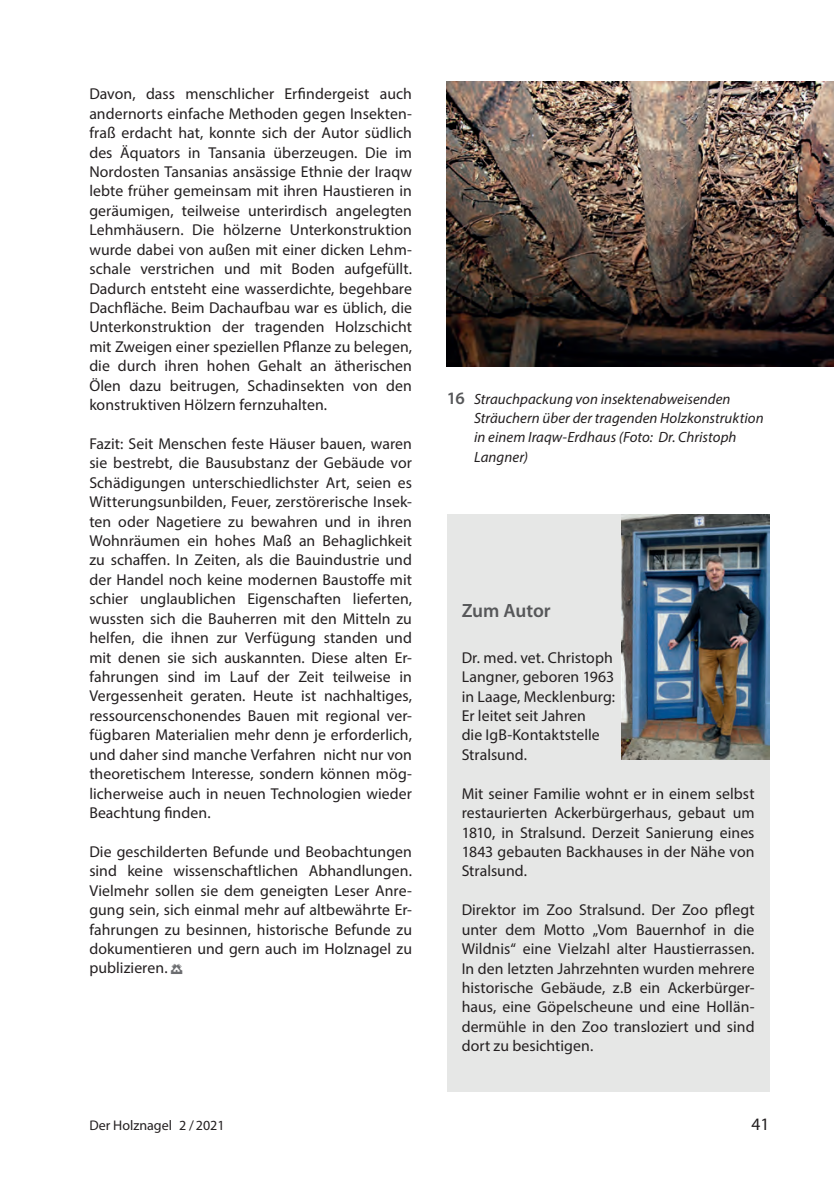
<style>
.page{position:relative;width:834px;height:1181px;background:#fff}
.page>*{position:absolute;margin:0;border:0;box-sizing:border-box;transform-origin:0 0}
.t1{font:600 19.25px "Myriad Pro";letter-spacing:-.005em;color:#57585a}
.t2{font:17.5px "Myriad Pro";color:#231f20}
.t3{font:15.75px/19.4px "Myriad Pro";letter-spacing:.005em;color:#231f20;text-align:justify}
.t4{font:italic 14.88px/19.2px "Myriad Pro";letter-spacing:.005em;color:#231f20}
.t5{font:14px "Myriad Pro";color:#231f20}
.s1{font-family:"IGB Font";font-size:12.78px;color:#6c6d70}
.s2{font-weight:600;font-style:normal;font-size:17.5px;color:#57585a}
</style>
<div class="page">
<img style="left:446px;top:82px;width:387px;height:284px">
<div style="left:446px;top:514px;width:323px;height:577px;background:#e6e7e6"></div>
<img style="left:621px;top:514px;width:148px;height:246px">
<p class="t3" style="left:89px;top:84px;width:324px">Davon, dass menschlicher Erfindergeist auch andernorts einfache Methoden gegen Insekten&shy;fraß erdacht hat, konnte sich der Autor südlich des Äquators in Tansania überzeugen. Die im Nordosten Tansanias ansässige Ethnie der Iraqw lebte früher gemeinsam mit ihren Haustieren in geräumigen, teilweise unterirdisch angelegten Lehmhäusern. Die hölzerne Unterkonstruktion wurde dabei von außen mit einer dicken Lehm&shy;schale verstrichen und mit Boden aufgefüllt.<br>Dadurch entsteht eine wasserdichte, begehbare Dachfläche. Beim Dachaufbau war es üblich, die Unterkonstruktion der tragenden Holzschicht mit Zweigen einer speziellen Pflanze zu belegen, die durch ihren hohen Gehalt an ätherischen Ölen dazu beitrugen, Schadinsekten von den konstruktiven Hölzern fernzuhalten.</p>
<p class="t3" style="left:89px;top:434px;width:324px">Fazit: Seit Menschen feste Häuser bauen, waren sie bestrebt, die Bausubstanz der Gebäude vor Schädigungen unterschiedlichster Art, seien es Witterungsunbilden, Feuer, zerstörerische Insek&shy;ten oder Nagetiere zu bewahren und in ihren Wohnräumen ein hohes Maß an Behaglichkeit zu schaffen. In Zeiten, als die Bauindustrie und der Handel noch keine modernen Baustoffe mit schier unglaublichen Eigenschaften lieferten, wussten sich die Bauherren mit den Mitteln zu helfen, die ihnen zur Verfügung standen und mit denen sie sich auskannten. Diese alten Er&shy;fahrungen sind im Lauf der Zeit teilweise in Vergessenheit geraten. Heute ist nachhaltiges, ressourcenschonendes Bauen mit regional ver&shy;fügbaren Materialien mehr denn je erforderlich, und daher sind manche Verfahren nicht nur von theoretischem Interesse, sondern können mög&shy;licherweise auch in neuen Technologien wieder Beachtung finden.</p>
<p class="t3" style="left:89px;top:841px;width:324px">Die geschilderten Befunde und Beobachtungen sind keine wissenschaftlichen Abhandlungen.<br>Vielmehr sollen sie dem geneigten Leser Anre&shy;gung sein, sich einmal mehr auf altbewährte Er&shy;fahrungen zu besinnen, historische Befunde zu dokumentieren und gern auch im Holznagel zu publizieren. <span class="s1">I</span></p>
<p class="t4" style="left:474px;top:389px;width:291px;text-indent:-27px"><span class="s2">16</span> Strauchpackung von insektenabweisenden Sträuchern über der tragenden Holzkonstruktion in einem Iraqw-Erdhaus (Foto: Dr. Christoph Langner)</p>
<p class="t1" style="left:461px;top:598px;width:90px">Zum Autor</p>
<p class="t3" style="left:461px;top:647px;width:155px;text-align:left">Dr. med. vet. Christoph<br>Langner, geboren 1963 in Laage, Mecklenburg:<br>Er leitet seit Jahren<br>die IgB-Kontaktstelle<br>Stralsund.</p>
<p class="t3" style="left:461px;top:783px;width:294px">Mit seiner Familie wohnt er in einem selbst restaurierten Ackerbürgerhaus, gebaut um 1810, in Stralsund. Derzeit Sanierung eines 1843 gebauten Backhauses in der Nähe von Stralsund.</p>
<p class="t3" style="left:461px;top:900px;width:294px">Direktor im Zoo Stralsund. Der Zoo pflegt unter dem Motto „Vom Bauernhof in die Wildnis“ eine Vielzahl alter Haustierrassen.<br>In den letzten Jahrzehnten wurden mehrere historische Gebäude, z.B ein Ackerbürger&shy;haus, eine Göpelscheune und eine Hollän&shy;dermühle in den Zoo transloziert und sind dort zu besichtigen.</p>
<p class="t5" style="left:89px;top:1116px;width:137px">Der Holznagel 2 /2021</p>
<p class="t2" style="left:751px;top:1113px;width:19px">41</p>
</div>
